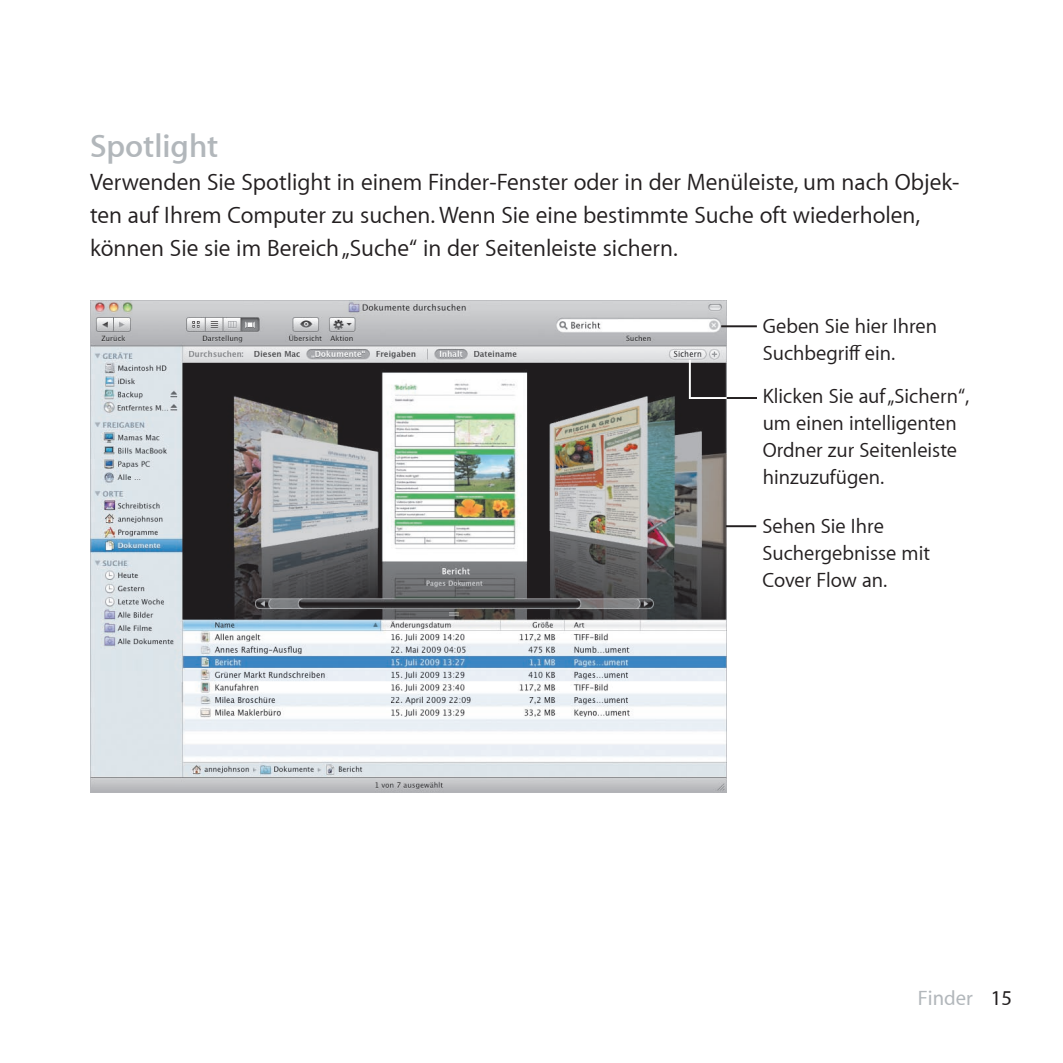
<style>
.page{position:relative;width:1063px;height:1063px;background:#fff}
.page>*{position:absolute;margin:0;border:0;box-sizing:border-box;transform-origin:0 0}
.t1{font:600 33px "Myriad Set";color:#b2b7bb}
.t2{font:24px/33px "Myriad Set Text";color:#231f20}
.t3{font:21px/27px "Myriad Set Text";color:#231f20}
.t4{font:500 21px "Myriad Set";color:#b2b7bb}
.s1{color:#231f20}
</style>
<div class="page">
<img style="left:90px;top:300px;width:637px;height:492px">
<hr style="left:721px;top:325px;width:36px;height:2px;background:#231f20">
<hr style="left:726px;top:525px;width:30px;height:2px;background:#231f20">
<hr style="left:690px;top:397px;width:37px;height:2px;background:#fff">
<hr style="left:689px;top:360px;width:2px;height:39px;background:#fff">
<hr style="left:727px;top:397px;width:30px;height:2px;background:#231f20">
<h1 class="t1" style="left:90px;top:125px;width:130px">Spotlight</h1>
<p class="t2" style="left:90px;top:165px;width:870px">Verwenden Sie Spotlight in einem Finder-Fenster oder in der Menüleiste, um nach Objek&shy;ten auf Ihrem Computer zu suchen. Wenn Sie eine bestimmte Suche oft wiederholen, können Sie sie im Bereich „Suche“ in der Seitenleiste sichern.</p>
<p class="t3" style="left:763px;top:312px;width:176px">Geben Sie hier Ihren<br>Suchbegriff ein.</p>
<p class="t3" style="left:763px;top:382px;width:208px">Klicken Sie auf „Sichern“, um einen intelligenten<br>Ordner zur Seitenleiste hinzuzufügen.</p>
<p class="t3" style="left:763px;top:512px;width:169px">Sehen Sie Ihre<br>Suchergebnisse mit<br>Cover Flow an.</p>
<p class="t4" style="left:918px;top:985px;width:96px">Finder <span class="s1">15</span></p>
</div>
